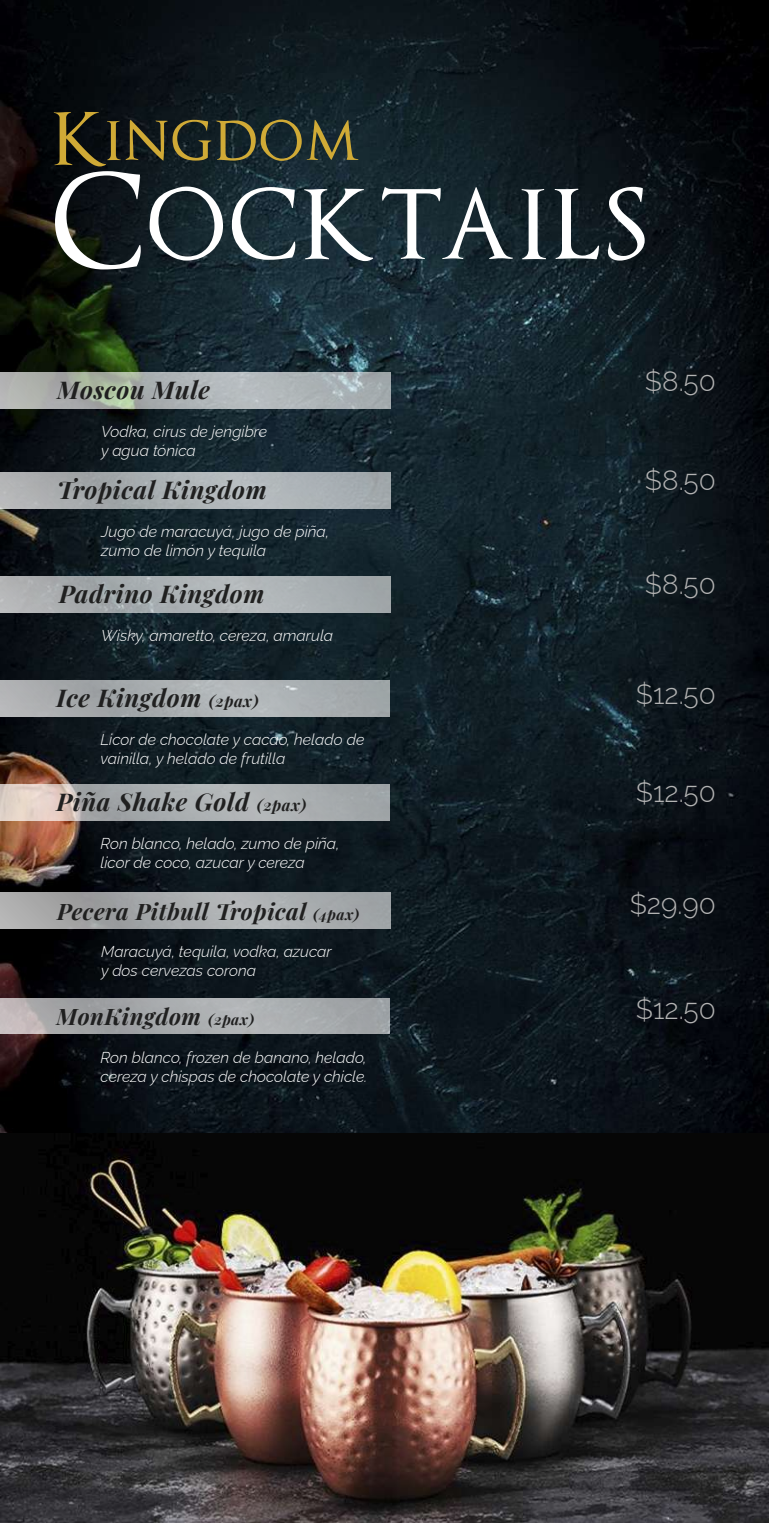
<style>
.page{position:relative;width:769px;height:1523px;background:#fff}
.page>*{position:absolute;margin:0;border:0;box-sizing:border-box;transform-origin:0 0}
.t1{font:128.28px "Optimus Princeps";letter-spacing:.025em;color:#fff}
.t2{font:71.75px "Optimus Princeps";letter-spacing:.025em;color:#d0aa36}
.t3{font:300 28px "Raleway";color:#b3b3b3}
.t4{font:italic 700 24.5px "Playfair Display";letter-spacing:.025em;color:#202020}
.t5{font:italic 700 22.75px "Playfair Display";letter-spacing:.025em;color:#202020}
.t6{font:italic 300 15.75px/18.9px "Raleway";color:#fff}
.s1{font-size:15.75px}
.s2{font-size:14.53px}
</style>
<div class="page">
<img style="left:0;top:0;width:769px;height:1522px">
<svg style="left:1px;top:373px;width:390px;height:35px;background:#adb3b2"></svg>
<svg style="left:1px;top:472px;width:390px;height:36px;background:#aaafb2"></svg>
<svg style="left:1px;top:576px;width:390px;height:36px;background:#aaafb1"></svg>
<svg style="left:0;top:680px;width:390px;height:36px;background:#a9aeb0"></svg>
<svg style="left:0;top:784px;width:390px;height:36px;background:#b3b3b3"></svg>
<svg style="left:1px;top:893px;width:390px;height:35px;background:#a7a9ab"></svg>
<svg style="left:0;top:998px;width:390px;height:36px;background:#a9aaad"></svg>
<img style="left:0;top:1134px;width:768px;height:389px">
<h2 class="t2" style="left:52px;top:103px;width:309px">Kingdom</h2>
<h1 class="t1" style="left:52px;top:158px;width:597px">Cocktails</h1>
<h3 class="t4" style="left:57px;top:370px;width:154px">Moscou Mule</h3>
<p class="t6" style="left:101px;top:420px;width:168px">Vodka, cirus de jengibre y agua tónica</p>
<h3 class="t4" style="left:57px;top:470px;width:211px">Tropical Kingdom</h3>
<p class="t6" style="left:101px;top:520px;width:229px">Jugo de maracuyá, jugo de piña, zumo de limón y tequila</p>
<h3 class="t4" style="left:59px;top:574px;width:207px">Padrino Kingdom</h3>
<p class="t6" style="left:101px;top:624px;width:233px">Wisky, amaretto, cereza, amarula</p>
<h3 class="t3" style="left:645px;top:358px;width:73px">$8.50</h3>
<h3 class="t3" style="left:645px;top:458px;width:73px">$8.50</h3>
<h3 class="t3" style="left:645px;top:562px;width:73px">$8.50</h3>
<h3 class="t3" style="left:636px;top:672px;width:82px">$12.50</h3>
<h3 class="t4" style="left:57px;top:678px;width:204px">Ice Kingdom <span class="s1">(2pax)</span></h3>
<p class="t6" style="left:100px;top:728px;width:265px">Licor de chocolate y cacao, helado de vainilla, y helado de frutilla</p>
<h3 class="t4" style="left:57px;top:782px;width:252px">Piña Shake Gold <span class="s1">(2pax)</span></h3>
<p class="t6" style="left:100px;top:832px;width:240px">Ron blanco, helado, zumo de piña, licor de coco, azucar y cereza</p>
<h3 class="t5" style="left:57px;top:893px;width:304px">Pecera Pitbull Tropical <span class="s2">(4pax)</span></h3>
<p class="t6" style="left:101px;top:941px;width:232px">Maracuyá, tequila, vodka, azucar y dos cervezas corona</p>
<h3 class="t5" style="left:57px;top:998px;width:199px">MonKingdom <span class="s2">(2pax)</span></h3>
<h3 class="t3" style="left:636px;top:987px;width:82px">$12.50</h3>
<p class="t6" style="left:101px;top:1046px;width:268px">Ron blanco, frozen de banano, helado, cereza y chispas de chocolate y chicle.</p>
<h3 class="t3" style="left:636px;top:770px;width:82px">$12.50</h3>
<h3 class="t3" style="left:630px;top:882px;width:88px">$29.90</h3>
</div>
